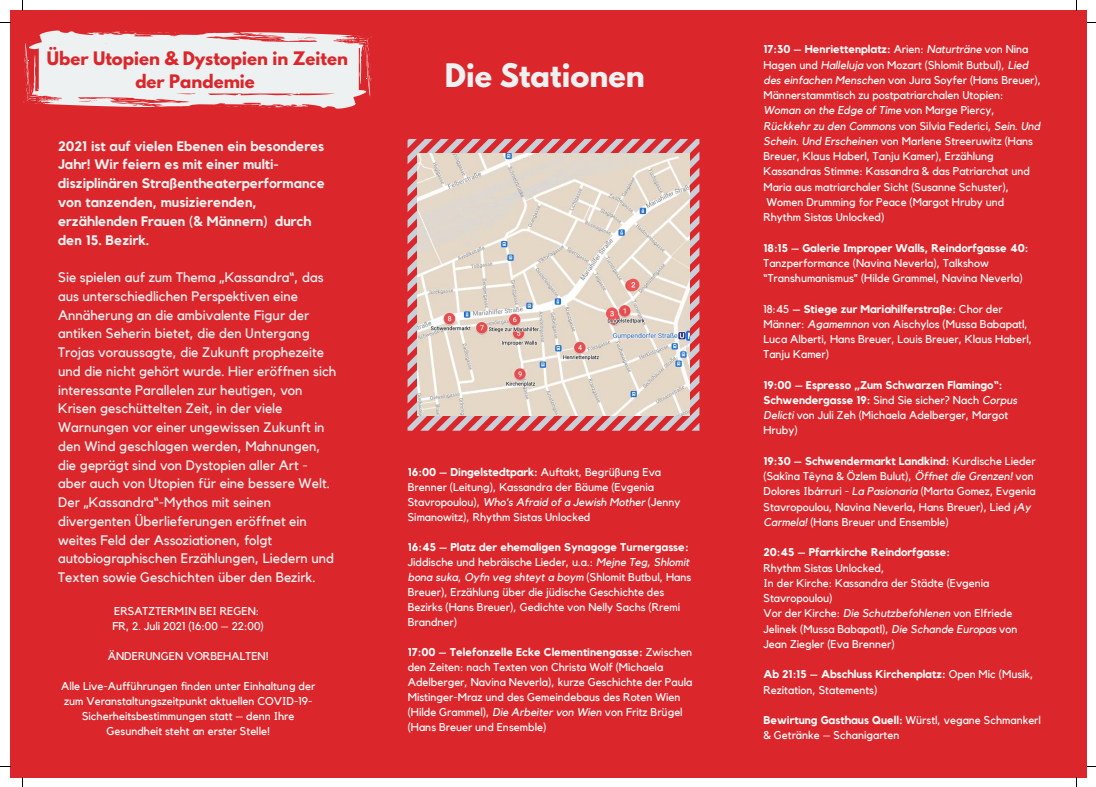
<style>
.page{position:relative;width:1096px;height:787px;background:#fff}
.page>*{position:absolute;margin:0;border:0;box-sizing:border-box;transform-origin:0 0}
.t1{font:700 28.75px "League Spartan";color:#eef1f2}
.t2{font:700 16.5px/23px "League Spartan";color:#db272b;text-align:center}
.t3{font:13.75px/18.8px "Kollektif";color:#eef1f2}
.t4{font:700 13.75px/18.8px "Kollektif";color:#eef1f2}
.t5{font:11.25px/15.2px "Kollektif";color:#fff}
.t6{font:700 11.25px "Kollektif";color:#fff}
.s1{font-weight:700}
.s2{font-style:italic}
</style>
<div class="page">
<div style="left:10px;top:10px;width:1076px;height:768px;background:#db272b"></div>
<svg style="left:24px;top:30px;width:348px;height:79px;background:#eacacb"></svg>
<svg style="left:407px;top:139px;width:292px;height:292px"></svg>
<img style="left:417px;top:153px;width:272px;height:263px">
<div style="left:606px;top:307px;width:12px;height:13px;background:#eb5656;border-radius:50%"></div>
<svg style="left:610px;top:311px;width:4px;height:5px"></svg>
<div style="left:627px;top:279px;width:12px;height:12px;background:#eb5656;border-radius:50%"></div>
<svg style="left:631px;top:282px;width:4px;height:5px"></svg>
<p class="t2" style="left:47px;top:49px;width:302px">Über Utopien &amp; Dystopien in Zeiten der Pandemie</p>
<p class="t4" style="left:58px;top:137px;width:268px">2021 ist auf vielen Ebenen ein besonderes Jahr! Wir feiern es mit einer multi&shy;disziplinären Straßentheaterperformance von tanzenden, musizierenden, erzählenden Frauen (&amp; Männern) durch den 15. Bezirk.</p>
<p class="t3" style="left:58px;top:268px;width:280px">Sie spielen auf zum Thema „Kassandra“, das aus unterschiedlichen Perspektiven eine Annäherung an die ambivalente Figur der antiken Seherin bietet, die den Untergang Trojas voraussagte, die Zukunft prophezeite und die nicht gehört wurde. Hier eröffnen sich interessante Parallelen zur heutigen, von Krisen geschüttelten Zeit, in der viele Warnungen vor einer ungewissen Zukunft in den Wind geschlagen werden, Mahnungen, die geprägt sind von Dystopien aller Art - aber auch von Utopien für eine bessere Welt.<br>Der „Kassandra“-Mythos mit seinen divergenten Überlieferungen eröffnet ein weites Feld der Assoziationen, folgt autobiographischen Erzählungen, Liedern und Texten sowie Geschichten über den Bezirk.</p>
<p class="t5" style="left:114px;top:604px;width:146px">ERSATZTERMIN BEI REGEN:</p>
<p class="t5" style="left:112px;top:619px;width:153px">FR, 2. Juli 2021 (16:00 – 22:00)</p>
<p class="t5" style="left:108px;top:649px;width:162px">ÄNDERUNGEN VORBEHALTEN!</p>
<p class="t5" style="left:61px;top:679px;width:256px;text-align:center">Alle Live-Aufführungen finden unter Einhaltung der zum Veranstaltungszeitpunkt aktuellen COVID-19- Sicherheitsbestimmungen statt – denn Ihre Gesundheit steht an erster Stelle!</p>
<p class="t1" style="left:445px;top:61px;width:201px">Die Stationen</p>
<p class="t5" style="left:408px;top:465px;width:274px"><span class="s1">16:00 – Dingelstedtpark:</span> Auftakt, Begrüßung Eva Brenner (Leitung), Kassandra der Bäume (Evgenia Stavropoulou), <span class="s2">Who’s Afraid of a Jewish Mother</span> (Jenny Simanowitz), Rhythm Sistas Unlocked</p>
<p class="t6" style="left:408px;top:542px;width:282px">16:45 – Platz der ehemaligen Synagoge Turnergasse:</p>
<p class="t5" style="left:408px;top:555px;width:285px">Jiddische und hebräische Lieder, u.a.: <span class="s2">Mejne Teg, Shlomit bona suka</span>, <span class="s2">Oyfn veg shteyt a boym</span> (Shlomit Butbul, Hans Breuer), Erzählung über die jüdische Geschichte des Bezirks (Hans Breuer), Gedichte von Nelly Sachs (Rremi Brandner)</p>
<p class="t5" style="left:408px;top:645px;width:286px"><span class="s1">17:00 – Telefonzelle Ecke Clementinengasse:</span> Zwischen den Zeiten: nach Texten von Christa Wolf (Michaela Adelberger, Navina Neverla), kurze Geschichte der Paula Mistinger-Mraz und des Gemeindebaus des Roten Wien (Hilde Grammel), <span class="s2">Die Arbeiter von Wien</span> von Fritz Brügel (Hans Breuer und Ensemble)</p>
<p class="t5" style="left:763px;top:42px;width:279px"><span class="s1">17:30 – Henriettenplatz:</span> Arien: <span class="s2">Naturträne</span> von Nina Hagen und <span class="s2">Halleluja</span> von Mozart (Shlomit Butbul), <span class="s2">Lied des einfachen Menschen</span> von Jura Soyfer (Hans Breuer), Männerstammtisch zu postpatriarchalen Utopien:<br><span class="s2">Woman on the Edge of Time</span> von Marge Piercy, <span class="s2">Rückkehr zu den Commons</span> von Silvia Federici, <span class="s2">Sein. Und Schein. Und Erscheinen</span> von Marlene Streeruwitz (Hans Breuer, Klaus Haberl, Tanju Kamer), Erzählung Kassandras Stimme: Kassandra &amp; das Patriarchat und Maria aus matriarchaler Sicht (Susanne Schuster), Women Drumming for Peace (Margot Hruby und Rhythm Sistas Unlocked)</p>
<p class="t5" style="left:763px;top:240px;width:266px"><span class="s1">18:15 – Galerie Improper Walls, Reindorfgasse 40:<br></span>Tanzperformance (Navina Neverla), Talkshow “Transhumanismus” (Hilde Grammel, Navina Neverla)</p>
<p class="t5" style="left:763px;top:301px;width:270px">18:45 <span class="s1">– Stiege zur Mariahilferstraße:</span> Chor der Männer: <span class="s2">Agamemnon</span> von Aischylos (Mussa Babapatl, Luca Alberti, Hans Breuer, Louis Breuer, Klaus Haberl, Tanju Kamer)</p>
<p class="t5" style="left:763px;top:378px;width:255px"><span class="s1">19:00 – Espresso „Zum Schwarzen Flamingo“:<br>Schwendergasse 19:</span> Sind Sie sicher? Nach <span class="s2">Corpus Delicti</span> von Juli Zeh (Michaela Adelberger, Margot Hruby)</p>
<p class="t5" style="left:763px;top:454px;width:274px"><span class="s1">19:30 – Schwendermarkt Landkind:</span> Kurdische Lieder (Sakîna Têyna &amp; Özlem Bulut), <span class="s2">Öffnet die Grenzen!</span> von Dolores Ibárruri - <span class="s2">La Pasionaria</span> (Marta Gomez, Evgenia Stavropoulou, Navina Neverla, Hans Breuer), Lied <span class="s2">¡Ay Carmela!</span> (Hans Breuer und Ensemble)</p>
<p class="t6" style="left:763px;top:547px;width:188px">20:45 – Pfarrkirche Reindorfgasse:</p>
<p class="t5" style="left:763px;top:560px;width:122px">Rhythm Sistas Unlocked,</p>
<p class="t5" style="left:763px;top:576px;width:227px">In der Kirche: Kassandra der Städte (Evgenia<br>Stavropoulou)</p>
<p class="t5" style="left:763px;top:606px;width:255px">Vor der Kirche: <span class="s2">Die Schutzbefohlenen</span> von Elfriede<br>Jelinek (Mussa Babapatl), <span class="s2">Die Schande Europas</span> von<br>Jean Ziegler (Eva Brenner)</p>
<p class="t5" style="left:763px;top:667px;width:271px"><span class="s1">Ab 21:15 – Abschluss Kirchenplatz:</span> Open Mic (Musik,<br>Rezitation, Statements)</p>
<p class="t5" style="left:763px;top:713px;width:279px"><span class="s1">Bewirtung Gasthaus Quell:</span> Würstl, vegane Schmankerl &amp; Getränke – Schanigarten</p>
</div>
